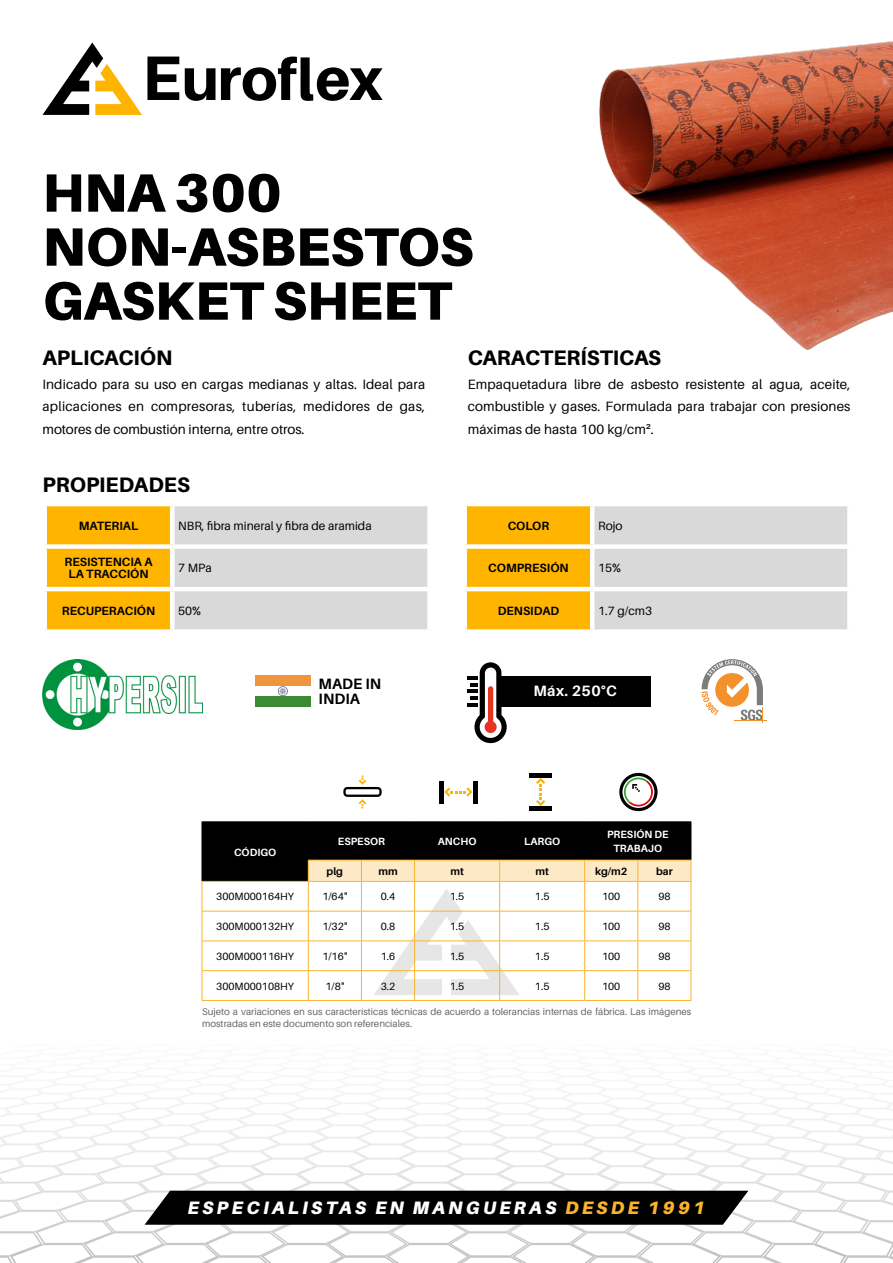
<style>
.page{position:relative;width:893px;height:1263px;background:#fff}
.page>*{position:absolute;margin:0;border:0;box-sizing:border-box;transform-origin:0 0}
.t1{font:900 54px "Aileron";color:#000}
.t2{font:800 21px "Aileron";color:#000}
.t3{font:italic 900 18px "Aileron";letter-spacing:.18em;color:#fff}
.t4{font:700 15px "Aileron";color:#000}
.t5{font:700 15px "Aileron";letter-spacing:.025em;color:#fff}
.t6{font:13.5px/22.5px "Aileron";letter-spacing:.01em;color:#000;text-align:justify}
.t7{font:700 12px/12px "Aileron";color:#000;text-align:center}
.t8{font:12px "Aileron";color:#000}
.t9{font:10.5px "Aileron";color:#000}
.t10{font:700 10.5px/13.5px "Aileron";color:#fff;text-align:center}
.t11{font:700 10.5px "Aileron";color:#000}
.t12{font:9.75px/11.7px "Aileron";color:#666}
.s1{font-family:"Arial"}
.s2{color:#fcb32c}
</style>
<div class="page">
<img style="left:0;top:42px;width:893px;height:1221px">
<svg style="left:43px;top:43px;width:136px;height:72px"></svg>
<svg style="left:185px;top:68px;width:30px;height:33px"></svg>
<svg style="left:221px;top:57px;width:162px;height:44px"></svg>
<svg style="left:145px;top:1191px;width:603px;height:34px;background:#0c0c0c"></svg>
<div style="left:255px;top:675px;width:56px;height:32px;background:#fff"></div>
<div style="left:255px;top:675px;width:56px;height:11px;background:#f0943e"></div>
<div style="left:255px;top:697px;width:56px;height:10px;background:#3b8b35"></div>
<svg style="left:278px;top:686px;width:10px;height:10px"></svg>
<svg style="left:47px;top:506px;width:380px;height:123px;background:#e5cd91"></svg>
<hr style="left:172px;top:502px;width:260px;height:4px;background:#fff">
<div style="left:427px;top:506px;width:5px;height:38px;background:#fff"></div>
<div style="left:172px;top:544px;width:260px;height:5px;background:#fff"></div>
<div style="left:427px;top:549px;width:5px;height:38px;background:#fff"></div>
<hr style="left:172px;top:587px;width:260px;height:4px;background:#fff">
<div style="left:427px;top:591px;width:5px;height:38px;background:#fff"></div>
<div style="left:172px;top:629px;width:260px;height:5px;background:#fff"></div>
<hr style="left:42px;top:502px;width:130px;height:4px;background:#fff">
<div style="left:42px;top:506px;width:5px;height:38px;background:#fff"></div>
<div style="left:170px;top:506px;width:5px;height:38px;background:#fff"></div>
<div style="left:42px;top:544px;width:130px;height:5px;background:#fff"></div>
<div style="left:42px;top:549px;width:5px;height:38px;background:#fff"></div>
<div style="left:170px;top:549px;width:5px;height:38px;background:#fff"></div>
<hr style="left:42px;top:587px;width:130px;height:4px;background:#fff">
<div style="left:42px;top:591px;width:5px;height:38px;background:#fff"></div>
<div style="left:170px;top:591px;width:5px;height:38px;background:#fff"></div>
<div style="left:42px;top:629px;width:130px;height:5px;background:#fff"></div>
<svg style="left:467px;top:506px;width:380px;height:123px;background:#e5cd92"></svg>
<hr style="left:592px;top:502px;width:260px;height:4px;background:#fff">
<div style="left:847px;top:506px;width:5px;height:38px;background:#fff"></div>
<div style="left:592px;top:544px;width:260px;height:5px;background:#fff"></div>
<div style="left:847px;top:549px;width:5px;height:38px;background:#fff"></div>
<hr style="left:592px;top:587px;width:260px;height:4px;background:#fff">
<div style="left:847px;top:591px;width:5px;height:38px;background:#fff"></div>
<div style="left:592px;top:629px;width:260px;height:5px;background:#fff"></div>
<hr style="left:462px;top:502px;width:130px;height:4px;background:#fff">
<div style="left:462px;top:506px;width:5px;height:38px;background:#fff"></div>
<hr style="left:590px;top:506px;width:4px;height:38px;background:#fff">
<div style="left:462px;top:544px;width:130px;height:5px;background:#fff"></div>
<div style="left:462px;top:549px;width:5px;height:38px;background:#fff"></div>
<hr style="left:590px;top:549px;width:4px;height:38px;background:#fff">
<hr style="left:462px;top:587px;width:130px;height:4px;background:#fff">
<div style="left:462px;top:591px;width:5px;height:38px;background:#fff"></div>
<hr style="left:590px;top:591px;width:4px;height:38px;background:#fff">
<div style="left:462px;top:629px;width:130px;height:5px;background:#fff"></div>
<svg style="left:468px;top:662px;width:39px;height:81px"></svg>
<div style="left:500px;top:676px;width:151px;height:31px;background:#000"></div>
<hr style="left:735px;top:720px;width:32px;height:1px;background:#f3912d">
<svg style="left:702px;top:659px;width:61px;height:64px"></svg>
<img style="left:42px;top:659px;width:160px;height:70px">
<hr style="left:202px;top:821px;width:106px;height:1px;background:#000">
<hr style="left:415px;top:821px;width:85px;height:1px;background:#000">
<hr style="left:308px;top:821px;width:53px;height:1px;background:#000">
<hr style="left:361px;top:821px;width:54px;height:1px;background:#000">
<hr style="left:585px;top:821px;width:53px;height:1px;background:#000">
<hr style="left:638px;top:821px;width:53px;height:1px;background:#000">
<hr style="left:500px;top:821px;width:85px;height:1px;background:#000">
<svg style="left:202px;top:822px;width:490px;height:178px"></svg>
<hr style="left:202px;top:1000px;width:106px;height:1px;background:#fcb32c">
<hr style="left:308px;top:1000px;width:53px;height:1px;background:#fcb32c">
<hr style="left:361px;top:1000px;width:54px;height:1px;background:#fcb32c">
<hr style="left:415px;top:1000px;width:85px;height:1px;background:#fcb32c">
<hr style="left:500px;top:1000px;width:85px;height:1px;background:#fcb32c">
<hr style="left:585px;top:1000px;width:53px;height:1px;background:#fcb32c">
<hr style="left:638px;top:1000px;width:53px;height:1px;background:#fcb32c">
<svg style="left:343px;top:775px;width:39px;height:33px"></svg>
<svg style="left:444px;top:787px;width:29px;height:10px"></svg>
<div style="left:439px;top:781px;width:5px;height:22px;background:#000"></div>
<hr style="left:473px;top:781px;width:4px;height:22px;background:#000">
<svg style="left:536px;top:778px;width:9px;height:28px"></svg>
<hr style="left:529px;top:807px;width:23px;height:4px;background:#000">
<hr style="left:529px;top:773px;width:23px;height:4px;background:#000">
<svg style="left:619px;top:773px;width:39px;height:38px"></svg>
<img style="left:568px;top:41px;width:325px;height:313px">
<p class="t1" style="left:42px;top:161px;width:241px">HNA 300</p>
<p class="t1" style="left:42px;top:215px;width:432px">NON-ASBESTOS</p>
<p class="t1" style="left:42px;top:269px;width:411px">GASKET SHEET</p>
<p class="t2" style="left:42px;top:346px;width:131px">APLICACIÓN</p>
<p class="t6" style="left:42px;top:373px;width:384px">Indicado para su uso en cargas medianas y altas. Ideal para aplicaciones en compresoras, tuberías, medidores de gas, motores de combustión interna, entre otros.</p>
<p class="t2" style="left:42px;top:473px;width:149px">PROPIEDADES</p>
<p class="t7" style="left:79px;top:520px;width:61px">MATERIAL</p>
<p class="t8" style="left:178px;top:519px;width:195px">NBR, fibra mineral y fibra de aramida</p>
<p class="t7" style="left:64px;top:556px;width:89px">RESISTENCIA A<br>LA TRACCIÓN</p>
<p class="t8" style="left:178px;top:562px;width:35px">7 MPa</p>
<p class="t7" style="left:62px;top:605px;width:95px">RECUPERACIÓN</p>
<p class="t8" style="left:178px;top:604px;width:24px">50%</p>
<p class="t4" style="left:319px;top:675px;width:64px">MADE IN</p>
<p class="t4" style="left:319px;top:690px;width:43px">INDIA</p>
<p class="t2" style="left:468px;top:346px;width:195px">CARACTERÍSTICAS</p>
<p class="t6" style="left:468px;top:373px;width:384px">Empaquetadura libre de asbesto resistente al agua, aceite, combustible y gases. Formulada para trabajar con presiones máximas de hasta 100 kg/cm<span class="s1">²</span>.</p>
<p class="t7" style="left:508px;top:520px;width:43px">COLOR</p>
<p class="t8" style="left:598px;top:519px;width:26px">Rojo</p>
<p class="t7" style="left:488px;top:562px;width:82px">COMPRESIÓN</p>
<p class="t8" style="left:598px;top:562px;width:24px">15%</p>
<p class="t7" style="left:498px;top:605px;width:63px">DENSIDAD</p>
<p class="t8" style="left:598px;top:604px;width:55px">1.7 g/cm3</p>
<p class="t5" style="left:533px;top:683px;width:85px">Máx. 250°C</p>
<p class="t10" style="left:234px;top:845px;width:44px">CÓDIGO</p>
<p class="t10" style="left:338px;top:835px;width:49px">ESPESOR</p>
<p class="t10" style="left:438px;top:835px;width:40px">ANCHO</p>
<p class="t10" style="left:524px;top:835px;width:38px">LARGO</p>
<p class="t10" style="left:607px;top:828px;width:63px">PRESIÓN DE<br>TRABAJO</p>
<p class="t11" style="left:327px;top:865px;width:18px">plg</p>
<p class="t11" style="left:378px;top:865px;width:21px">mm</p>
<p class="t11" style="left:450px;top:865px;width:15px">mt</p>
<p class="t11" style="left:535px;top:865px;width:15px">mt</p>
<p class="t11" style="left:595px;top:865px;width:34px">kg/m2</p>
<p class="t11" style="left:656px;top:865px;width:18px">bar</p>
<p class="t9" style="left:216px;top:891px;width:79px">300M000164HY</p>
<p class="t9" style="left:322px;top:891px;width:27px">1/64"</p>
<p class="t9" style="left:381px;top:891px;width:16px">0.4</p>
<p class="t9" style="left:450px;top:891px;width:16px">1.5</p>
<p class="t9" style="left:535px;top:891px;width:16px">1.5</p>
<p class="t9" style="left:602px;top:891px;width:20px">100</p>
<p class="t9" style="left:658px;top:891px;width:14px">98</p>
<p class="t9" style="left:216px;top:921px;width:79px">300M000132HY</p>
<p class="t9" style="left:322px;top:921px;width:27px">1/32"</p>
<p class="t9" style="left:381px;top:921px;width:16px">0.8</p>
<p class="t9" style="left:450px;top:921px;width:16px">1.5</p>
<p class="t9" style="left:535px;top:921px;width:16px">1.5</p>
<p class="t9" style="left:602px;top:921px;width:20px">100</p>
<p class="t9" style="left:658px;top:921px;width:14px">98</p>
<p class="t9" style="left:216px;top:950px;width:79px">300M000116HY</p>
<p class="t9" style="left:322px;top:950px;width:27px">1/16"</p>
<p class="t9" style="left:381px;top:950px;width:16px">1.6</p>
<p class="t9" style="left:450px;top:950px;width:16px">1.5</p>
<p class="t9" style="left:535px;top:950px;width:16px">1.5</p>
<p class="t9" style="left:602px;top:950px;width:20px">100</p>
<p class="t9" style="left:658px;top:950px;width:14px">98</p>
<p class="t9" style="left:216px;top:980px;width:79px">300M000108HY</p>
<p class="t9" style="left:325px;top:980px;width:20px">1/8"</p>
<p class="t9" style="left:381px;top:980px;width:16px">3.2</p>
<p class="t9" style="left:450px;top:980px;width:16px">1.5</p>
<p class="t9" style="left:535px;top:980px;width:16px">1.5</p>
<p class="t9" style="left:602px;top:980px;width:20px">100</p>
<p class="t9" style="left:658px;top:980px;width:14px">98</p>
<p class="t12" style="left:202px;top:1006px;width:491px">Sujeto a variaciones en sus características técnicas de acuerdo a tolerancias internas de fábrica. Las imágenes mostradas en este documento son referenciales.</p>
<h3 class="t3" style="left:188px;top:1197px;width:519px">ESPECIALISTAS EN MANGUERAS <span class="s2">DESDE 1991</span></h3>
</div>
